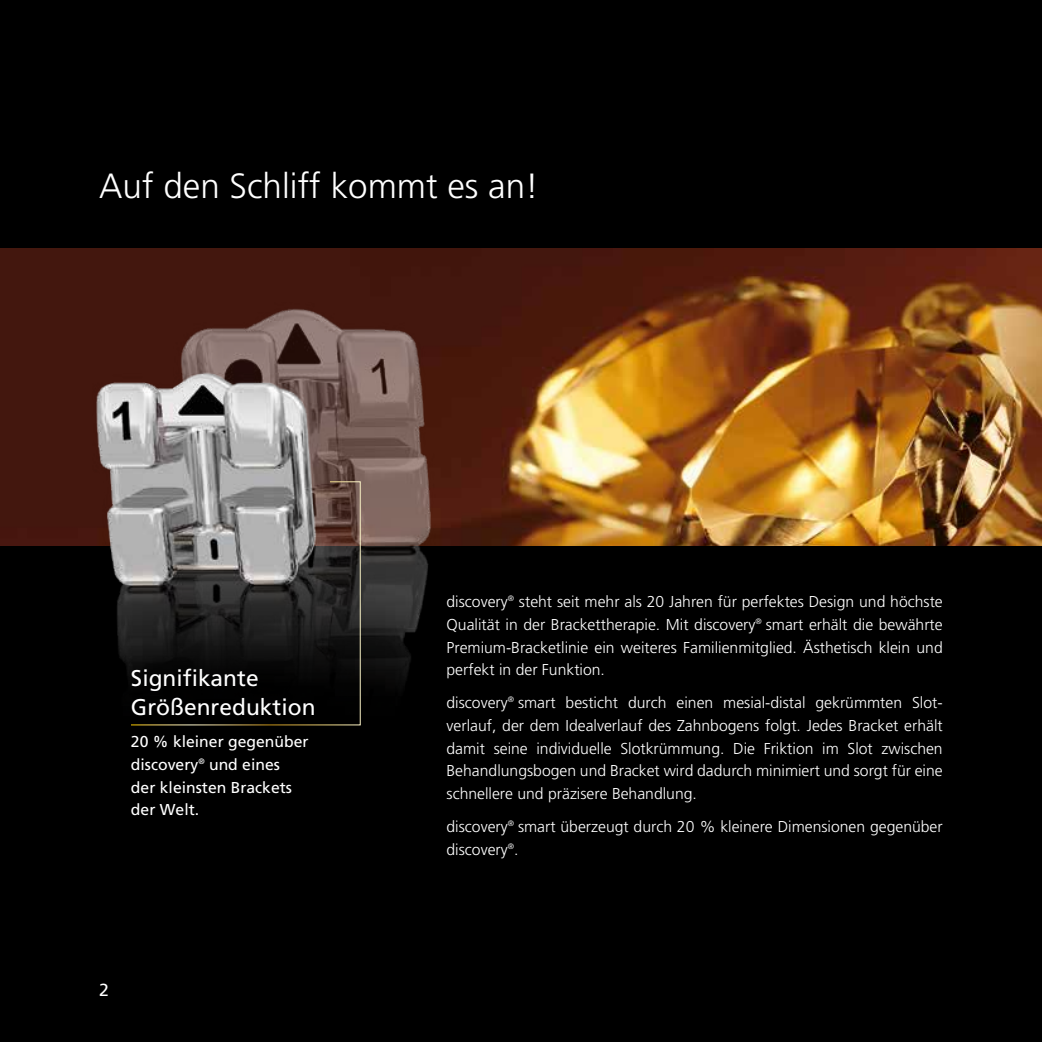
<style>
.page{position:relative;width:1042px;height:1042px;background:#000}
.page>*{position:absolute;margin:0;border:0;box-sizing:border-box;transform-origin:0 0}
.t1{font:300 35px "Frutiger LT Std";color:#fff}
.t2{font:22.75px/29.8px "Frutiger LT Std";color:#fff}
.t3{font:17.5px "Frutiger LT Std";color:#fff}
.t4{font:300 15.75px/22.8px "Frutiger LT Std";color:#fff;text-align:justify}
.t5{font:15.75px/22.8px "Frutiger LT Std";color:#fff}
</style>
<div class="page">
<img style="left:0;top:248px;width:1042px;height:298px">
<img style="left:74px;top:303px;width:380px;height:382px">
<svg style="left:130px;top:481px;width:231px;height:245px"></svg>
<h1 class="t1" style="left:99px;top:167px;width:441px">Auf den Schliff kommt es an!</h1>
<h2 class="t2" style="left:131px;top:663px;width:186px">Signifikante<br>Größenreduktion</h2>
<p class="t5" style="left:131px;top:730px;width:179px">20 % kleiner gegenüber discovery<sup>®</sup> und eines<br>der kleinsten Brackets der Welt.</p>
<p class="t3" style="left:99px;top:980px;width:11px">2</p>
<p class="t4" style="left:446px;top:591px;width:498px">discovery<sup>®</sup> steht seit mehr als 20 Jahren für perfektes Design und höchste Qualität in der Brackettherapie. Mit discovery<sup>®</sup> smart erhält die bewährte Premium-Bracketlinie ein weiteres Familienmitglied. Ästhetisch klein und perfekt in der Funktion.</p>
<p class="t4" style="left:446px;top:691px;width:498px">discovery<sup>®</sup> smart besticht durch einen mesial-distal gekrümmten Slot&shy;verlauf, der dem Idealverlauf des Zahnbogens folgt. Jedes Bracket erhält damit seine individuelle Slotkrümmung. Die Friktion im Slot zwischen Behandlungsbogen und Bracket wird dadurch minimiert und sorgt für eine schnellere und präzisere Behandlung.</p>
<p class="t4" style="left:446px;top:815px;width:498px">discovery<sup>®</sup> smart überzeugt durch 20 % kleinere Dimensionen gegenüber discovery<sup>®</sup>.</p>
</div>
